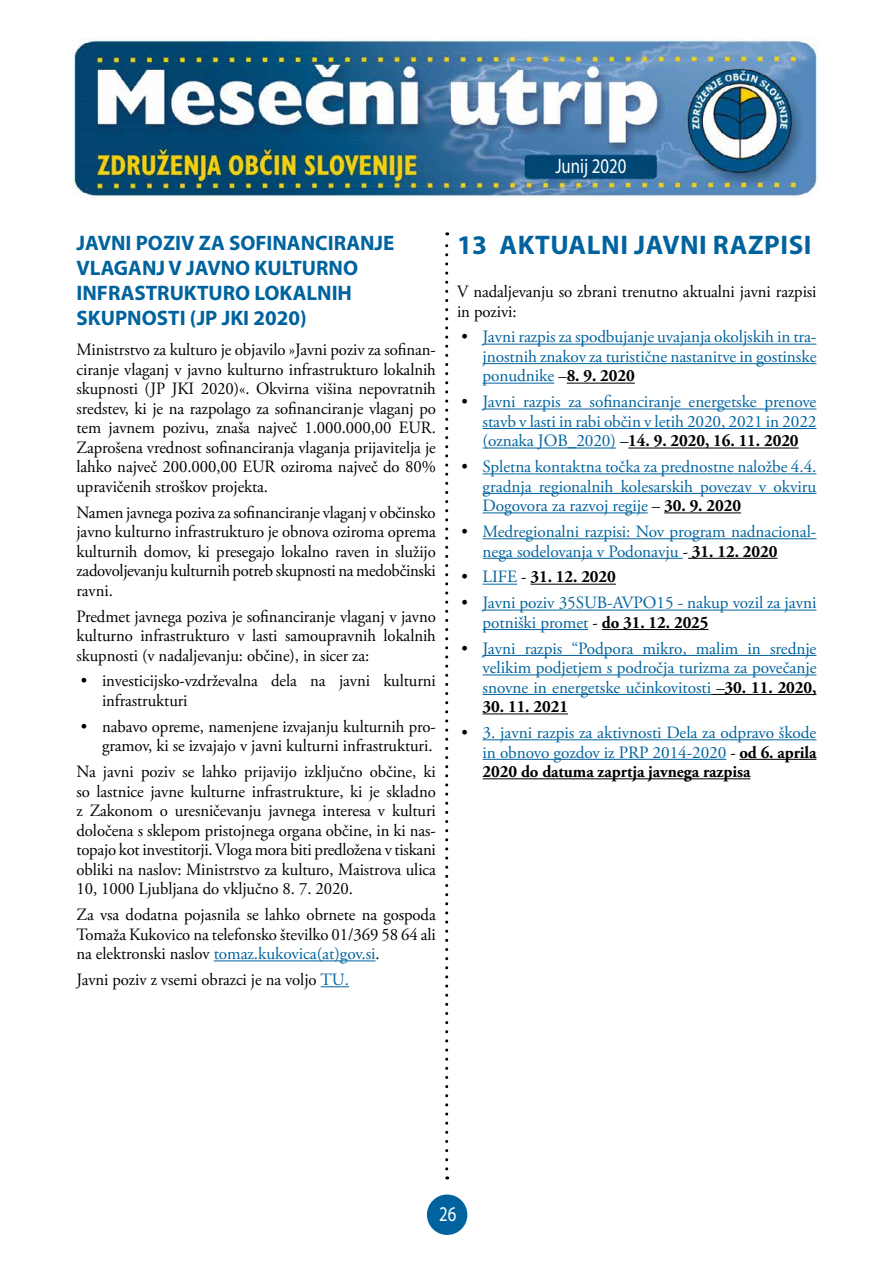
<style>
.page{position:relative;width:893px;height:1263px;background:#fff}
.page>*{position:absolute;margin:0;border:0;box-sizing:border-box;transform-origin:0 0}
.t1{font:700 27px "Myriad Pro";letter-spacing:.02em;color:#00639e}
.t2{font:700 21px/25.2px "Myriad Pro";color:#00639e}
.t3{font:21px "Myriad Pro";color:#fff;scale:.8 1}
.t4{font:17.25px/19.5px "Adobe Garamond Pro";letter-spacing:-.005em;color:#000;text-align:justify}
.t5{font:17.25px/19.5px "Adobe Garamond Pro";letter-spacing:-.005em;color:#00639e;text-align:justify}
.t6{font:700 17.25px "Adobe Garamond Pro";letter-spacing:-.005em;color:#000}
.s1{color:#00639e}
.s2{color:#000}
.s3{font-weight:700;color:#000}
.s4{font-weight:400}
.s5{font-weight:400;color:#00639e}
</style>
<div class="page">
<img style="left:72px;top:39px;width:746px;height:159px">
<div style="left:427px;top:1194px;width:40px;height:41px;background:#00639e;border-radius:50%"></div>
<svg style="left:445px;top:232px;width:3px;height:937px"></svg>
<hr style="left:214px;top:960px;width:162px;height:1px;background:#00639e">
<svg style="left:321px;top:986px;width:28px;height:1px"></svg>
<hr style="left:483px;top:344px;width:333px;height:1px;background:#00639e">
<hr style="left:483px;top:363px;width:333px;height:1px;background:#00639e">
<hr style="left:483px;top:383px;width:71px;height:1px;background:#00639e">
<hr style="left:567px;top:383px;width:68px;height:1px;background:#000">
<hr style="left:483px;top:409px;width:333px;height:1px;background:#00639e">
<hr style="left:483px;top:428px;width:333px;height:1px;background:#00639e">
<hr style="left:483px;top:448px;width:133px;height:1px;background:#00639e">
<hr style="left:628px;top:448px;width:171px;height:1px;background:#000">
<hr style="left:483px;top:473px;width:333px;height:1px;background:#00639e">
<hr style="left:483px;top:493px;width:333px;height:1px;background:#00639e">
<hr style="left:483px;top:512px;width:165px;height:1px;background:#00639e">
<hr style="left:664px;top:512px;width:77px;height:1px;background:#000">
<hr style="left:483px;top:538px;width:333px;height:1px;background:#00639e">
<hr style="left:483px;top:558px;width:200px;height:1px;background:#00639e">
<hr style="left:688px;top:558px;width:89px;height:1px;background:#000">
<hr style="left:483px;top:584px;width:34px;height:1px;background:#00639e">
<hr style="left:530px;top:584px;width:86px;height:1px;background:#000">
<hr style="left:483px;top:610px;width:333px;height:1px;background:#00639e">
<hr style="left:483px;top:629px;width:105px;height:1px;background:#00639e">
<hr style="left:602px;top:629px;width:107px;height:1px;background:#000">
<hr style="left:483px;top:655px;width:333px;height:1px;background:#00639e">
<hr style="left:483px;top:674px;width:333px;height:1px;background:#00639e">
<hr style="left:483px;top:694px;width:228px;height:1px;background:#00639e">
<hr style="left:711px;top:694px;width:105px;height:1px;background:#000">
<hr style="left:483px;top:713px;width:85px;height:1px;background:#000">
<hr style="left:483px;top:739px;width:333px;height:1px;background:#00639e">
<hr style="left:483px;top:759px;width:243px;height:1px;background:#00639e">
<hr style="left:739px;top:759px;width:77px;height:1px;background:#000">
<hr style="left:483px;top:778px;width:267px;height:1px;background:#000">
<p class="t3" style="left:555px;top:153px;width:90px">Junij 2020</p>
<p class="t2" style="left:76px;top:229px;width:319px">JAVNI POZIV ZA SOFINANCIRANJE<br>VLAGANJ V JAVNO KULTURNO<br>INFRASTRUKTURO LOKALNIH<br>SKUPNOSTI (JP JKI 2020)</p>
<p class="t4" style="left:76px;top:341px;width:361px">Ministrstvo za kulturo je objavilo »Javni poziv za sofinan&shy;ciranje vlaganj v javno kulturno infrastrukturo lokalnih skupnosti (JP JKI 2020)«. Okvirna višina nepovratnih sredstev, ki je na razpolago za sofinanciranje vlaganj po tem javnem pozivu, znaša največ 1.000.000,00 EUR.<br>Zaprošena vrednost sofinanciranja vlaganja prijavitelja je lahko največ 200.000,00 EUR oziroma največ do 80% upravičenih stroškov projekta.</p>
<p class="t4" style="left:76px;top:503px;width:361px">Namen javnega poziva za sofinanciranje vlaganj v občinsko javno kulturno infrastrukturo je obnova oziroma oprema kulturnih domov, ki presegajo lokalno raven in služijo zadovoljevanju kulturnih potreb skupnosti na medobčinski ravni.</p>
<p class="t4" style="left:76px;top:607px;width:361px">Predmet javnega poziva je sofinanciranje vlaganj v javno kulturno infrastrukturo v lasti samoupravnih lokalnih skupnosti (v nadaljevanju: občine), in sicer za:</p>
<p class="t4" style="left:102px;top:672px;width:335px;text-indent:-21px">• investicijsko-vzdrževalna dela na javni kulturni infrastrukturi</p>
<p class="t4" style="left:81px;top:717px;width:357px;text-align:right">• nabavo opreme, namenjene izvajanju kulturnih pro&shy;gramov, ki se izvajajo v javni kulturni infrastrukturi.</p>
<p class="t4" style="left:76px;top:763px;width:361px">Na javni poziv se lahko prijavijo izključno občine, ki so lastnice javne kulturne infrastrukture, ki je skladno z Zakonom o uresničevanju javnega interesa v kulturi določena s sklepom pristojnega organa občine, in ki nas&shy;topajo kot investitorji. Vloga mora biti predložena v tiskani obliki na naslov: Ministrstvo za kulturo, Maistrova ulica 10, 1000 Ljubljana do vključno 8. 7. 2020.</p>
<p class="t4" style="left:76px;top:905px;width:361px">Za vsa dodatna pojasnila se lahko obrnete na gospoda Tomaža Kukovico na telefonsko številko 01/369 58 64 ali na elektronski naslov <span class="s1">tomaz.kukovica(at)gov.si</span>.</p>
<p class="t4" style="left:76px;top:970px;width:274px">Javni poziv z vsemi obrazci je na voljo <span class="s1">TU.</span></p>
<h1 class="t1" style="left:457px;top:227px;width:356px">13 AKTUALNI JAVNI RAZPISI</h1>
<p class="t4" style="left:457px;top:282px;width:361px">V nadaljevanju so zbrani trenutno aktualni javni razpisi in pozivi:</p>
<p class="t5" style="left:483px;top:328px;width:335px;text-indent:-21px"><span class="s2">•</span> Javni razpis za spodbujanje uvajanja okoljskih in tra&shy;jnostnih znakov za turistične nastanitve in gostinske ponudnike <span class="s2">–</span><span class="s3">8. 9. 2020</span></p>
<p class="t5" style="left:483px;top:393px;width:335px;text-indent:-21px"><span class="s2">•</span> Javni razpis za sofinanciranje energetske prenove stavb v lasti in rabi občin v letih 2020, 2021 in 2022 (oznaka JOB_2020) <span class="s2">–</span><span class="s3">14. 9. 2020, 16. 11. 2020</span></p>
<p class="t5" style="left:483px;top:458px;width:335px;text-indent:-21px"><span class="s2">•</span> Spletna kontaktna točka za prednostne naložbe 4.4. gradnja regionalnih kolesarskih povezav v okviru Dogovora za razvoj regije <span class="s2">–</span> <span class="s3">30. 9. 2020</span></p>
<p class="t5" style="left:483px;top:522px;width:335px;text-indent:-21px"><span class="s2">•</span> Medregionalni razpisi: Nov program nadnacional&shy;nega sodelovanja v Podonavju <span class="s2">-</span> <span class="s3">31. 12. 2020</span></p>
<p class="t6" style="left:461px;top:567px;width:156px"><span class="s4">•</span> <span class="s5">LIFE</span> <span class="s4">-</span> 31. 12. 2020</p>
<p class="t5" style="left:483px;top:594px;width:335px;text-indent:-21px"><span class="s2">•</span> Javni poziv 35SUB-AVPO15 - nakup vozil za javni potniški promet <span class="s2">-</span> <span class="s3">do 31. 12. 2025</span></p>
<p class="t5" style="left:483px;top:639px;width:335px;text-indent:-21px"><span class="s2">•</span> Javni razpis “Podpora mikro, malim in srednje velikim podjetjem s področja turizma za povečanje snovne in energetske učinkovitosti <span class="s2">–</span><span class="s3">30. 11. 2020,</span></p>
<p class="t6" style="left:483px;top:697px;width:87px">30. 11. 2021</p>
<p class="t5" style="left:483px;top:723px;width:335px;text-indent:-21px"><span class="s2">•</span> 3. javni razpis za aktivnosti Dela za odpravo škode in obnovo gozdov iz PRP 2014-2020 <span class="s2">-</span> <span class="s3">od 6. aprila 2020 do datuma zaprtja javnega razpisa</span></p>
<p class="t3" style="left:439px;top:1201px;width:23px">26</p>
</div>
